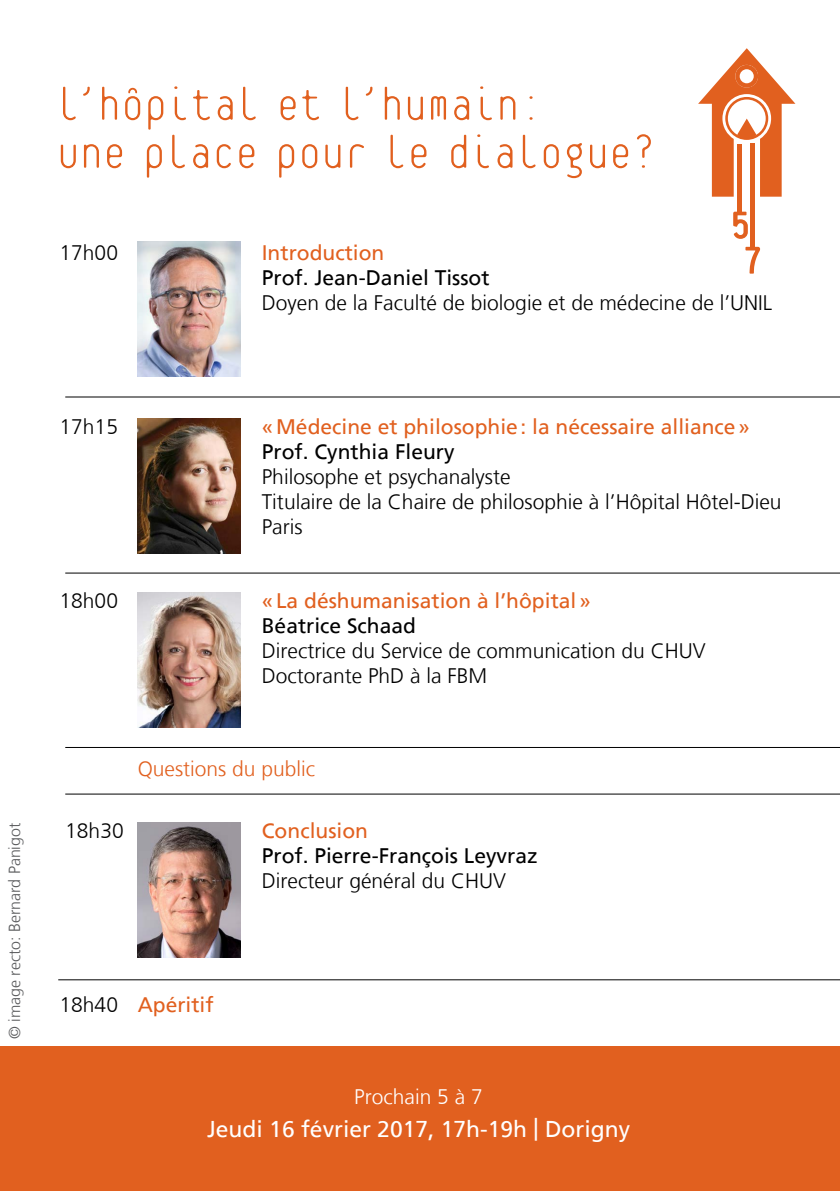
<style>
.page{position:relative;width:840px;height:1191px;background:#fff}
.page>*{position:absolute;margin:0;border:0;box-sizing:border-box;transform-origin:0 0}
.t1{font:100 50px/48px "Platelet";color:#e1601f}
.t2{font:22.8px "Frutiger LT Std";color:#fff}
.t3{font:300 21px/25.2px "Frutiger LT Std";color:#000}
.t4{font:21px "Frutiger LT Std";color:#e1601f}
.t5{font:21px "Frutiger LT Std";color:#000}
.t6{font:300 21px "Frutiger LT Std";color:#e1601f}
.t7{font:300 21px "Frutiger LT Std";color:#fff}
.t8{font:300 16px "Frutiger LT Std";color:#58595b}
.s1{font-weight:300;color:#000}
</style>
<div class="page">
<div style="left:0;top:1046px;width:839px;height:145px;background:#e1601f"></div>
<img style="left:137px;top:592px;width:103px;height:136px">
<img style="left:137px;top:418px;width:103px;height:135px">
<img style="left:137px;top:822px;width:103px;height:135px">
<img style="left:137px;top:241px;width:103px;height:135px">
<hr style="left:65px;top:396px;width:774px;height:1px;background:#000">
<hr style="left:65px;top:572px;width:774px;height:1px;background:#000">
<hr style="left:65px;top:747px;width:774px;height:1px;background:#000">
<hr style="left:65px;top:793px;width:774px;height:1px;background:#000">
<hr style="left:58px;top:979px;width:781px;height:1px;background:#000">
<hr style="left:737px;top:144px;width:4px;height:70px;background:#e1601f">
<hr style="left:750px;top:144px;width:4px;height:103px;background:#e1601f">
<svg style="left:733px;top:212px;width:14px;height:27px"></svg>
<svg style="left:745px;top:247px;width:14px;height:27px"></svg>
<svg style="left:698px;top:48px;width:97px;height:149px"></svg>
<h1 class="t1" style="left:57px;top:84px;width:599px">l’hôpital et l’humain:<br>Une place pour le dialogue?</h1>
<p class="t3" style="left:60px;top:240px;width:60px">17h00</p>
<p class="t4" style="left:262px;top:240px;width:124px">Introduction</p>
<p class="t5" style="left:262px;top:265px;width:229px">Prof. Jean-Daniel Tissot</p>
<p class="t3" style="left:262px;top:290px;width:511px">Doyen de la Faculté de biologie et de médecine de l’UNIL</p>
<p class="t8" style="left:5px;top:1039px;width:218px;rotate:-90deg">© image recto: Bernard Panigot</p>
<p class="t3" style="left:60px;top:414px;width:60px">17h15</p>
<p class="t4" style="left:262px;top:414px;width:489px">«Médecine et philosophie: la nécessaire alliance»</p>
<p class="t5" style="left:262px;top:439px;width:194px">Prof. Cynthia Fleury</p>
<p class="t3" style="left:262px;top:464px;width:521px">Philosophe et psychanalyste<br>Titulaire de la Chaire de philosophie à l’Hôpital Hôtel-Dieu<br>Paris</p>
<p class="t3" style="left:60px;top:588px;width:60px">18h00</p>
<p class="t4" style="left:262px;top:588px;width:330px">«La déshumanisation à l’hôpital»</p>
<p class="t5" style="left:262px;top:613px;width:156px">Béatrice Schaad</p>
<p class="t3" style="left:262px;top:638px;width:445px">Directrice du Service de communication du CHUV<br>Doctorante PhD à la FBM</p>
<p class="t6" style="left:138px;top:757px;width:179px">Questions du public</p>
<p class="t3" style="left:65px;top:818px;width:60px">18h30</p>
<p class="t4" style="left:262px;top:818px;width:108px">Conclusion</p>
<p class="t5" style="left:262px;top:843px;width:277px">Prof. Pierre-François Leyvraz</p>
<p class="t3" style="left:262px;top:869px;width:245px">Directeur général du CHUV</p>
<p class="t4" style="left:60px;top:992px;width:155px"><span class="s1">18h40</span> Apéritif</p>
<p class="t7" style="left:354px;top:1085px;width:130px">Prochain 5 à 7</p>
<p class="t2" style="left:207px;top:1115px;width:424px">Jeudi 16 février 2017, 17h-19h | Dorigny</p>
</div>
